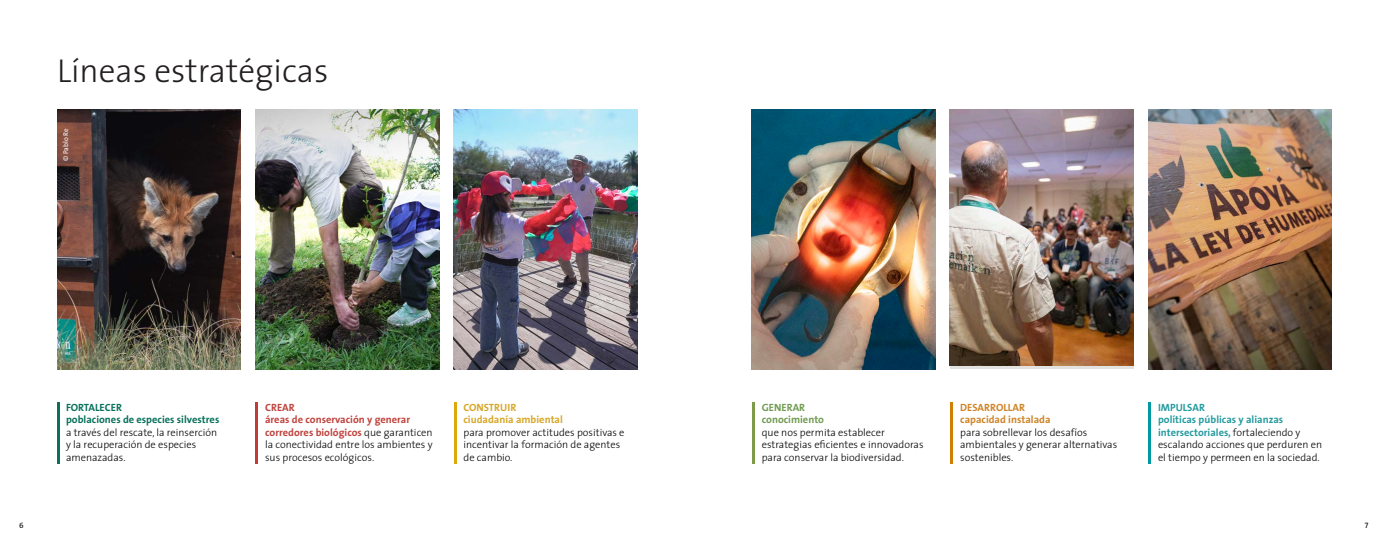
<style>
.page{position:relative;width:1389px;height:546px;background:#fff}
.page>*{position:absolute;margin:0;border:0;box-sizing:border-box;transform-origin:0 0}
.t1{font:300 33.25px "The Sans";color:#231f20}
.t2{font:300 10.5px/12.6px "The Sans";color:#000}
.t3{font:700 10.5px "The Sans";color:#ce8428}
.t4{font:700 10.5px "The Sans";color:#d7a728}
.t5{font:700 10.5px "The Sans";color:#719b53}
.t6{font:700 10.5px "The Sans";color:#08715b}
.t7{font:700 10.5px "The Sans";color:#259b9f}
.t8{font:700 10.5px "The Sans";letter-spacing:.005em;color:#c0433d}
.t9{font:7.88px "The Sans Semi Bold Caps";color:#231f20}
.t10{font:7px "The Sans";color:#fff}
.s1{font-weight:700;color:#08715b}
.s2{font-weight:700;color:#c0433d}
.s3{font-weight:700;color:#259b9f}
</style>
<div class="page">
<img style="left:57px;top:109px;width:184px;height:260px">
<img style="left:255px;top:109px;width:184px;height:260px">
<img style="left:454px;top:109px;width:183px;height:260px">
<hr style="left:57px;top:402px;width:3px;height:62px;background:#08715b">
<hr style="left:255px;top:402px;width:3px;height:62px;background:#c03c34">
<hr style="left:454px;top:402px;width:2px;height:62px;background:#e0a70a">
<hr style="left:752px;top:402px;width:3px;height:62px;background:#7e9b4b">
<hr style="left:951px;top:402px;width:2px;height:62px;background:#cf8002">
<hr style="left:1148px;top:402px;width:3px;height:62px;background:#0099a2">
<img style="left:752px;top:109px;width:183px;height:260px">
<img style="left:950px;top:109px;width:184px;height:257px">
<img style="left:1148px;top:109px;width:184px;height:260px">
<p class="t1" style="left:57px;top:43px;width:273px">Líneas estratégicas</p>
<p class="t10" style="left:61px;top:161px;width:34px;rotate:-90deg">© Pablo Re</p>
<p class="t6" style="left:66px;top:398px;width:57px">FORTALECER</p>
<p class="t2" style="left:66px;top:413px;width:155px"><span class="s1">poblaciones de especies silvestres </span>a través del rescate, la reinserción y la recuperación de especies amenazadas.</p>
<p class="t8" style="left:265px;top:398px;width:31px">CREAR</p>
<p class="t2" style="left:265px;top:413px;width:169px"><span class="s2">áreas de conservación y generar corredores biológicos</span> que garanticen la conectividad entre los ambientes y sus procesos ecológicos.</p>
<p class="t4" style="left:464px;top:398px;width:54px">CONSTRUIR</p>
<p class="t4" style="left:464px;top:411px;width:101px">ciudadanía ambiental</p>
<p class="t2" style="left:464px;top:425px;width:163px">para promover actitudes positivas e incentivar la formación de agentes de cambio.</p>
<p class="t5" style="left:762px;top:398px;width:45px">GENERAR</p>
<p class="t5" style="left:762px;top:411px;width:64px">conocimiento</p>
<p class="t2" style="left:762px;top:425px;width:163px">que nos permita establecer estrategias eficientes e innovadoras para conservar la biodiversidad.</p>
<p class="t3" style="left:960px;top:398px;width:66px">DESARROLLAR</p>
<p class="t3" style="left:960px;top:411px;width:92px">capacidad instalada</p>
<p class="t2" style="left:960px;top:425px;width:159px">para sobrellevar los desafíos ambientales y generar alternativas sostenibles.</p>
<p class="t7" style="left:1158px;top:398px;width:48px">IMPULSAR</p>
<p class="t2" style="left:1158px;top:413px;width:166px"><span class="s3">políticas públicas y alianzas intersectoriales,</span> fortaleciendo y escalando acciones que perduren en el tiempo y permeen en la sociedad.</p>
<p class="t9" style="left:19px;top:518px;width:6px">6</p>
<p class="t9" style="left:1365px;top:518px;width:5px">7</p>
</div>
